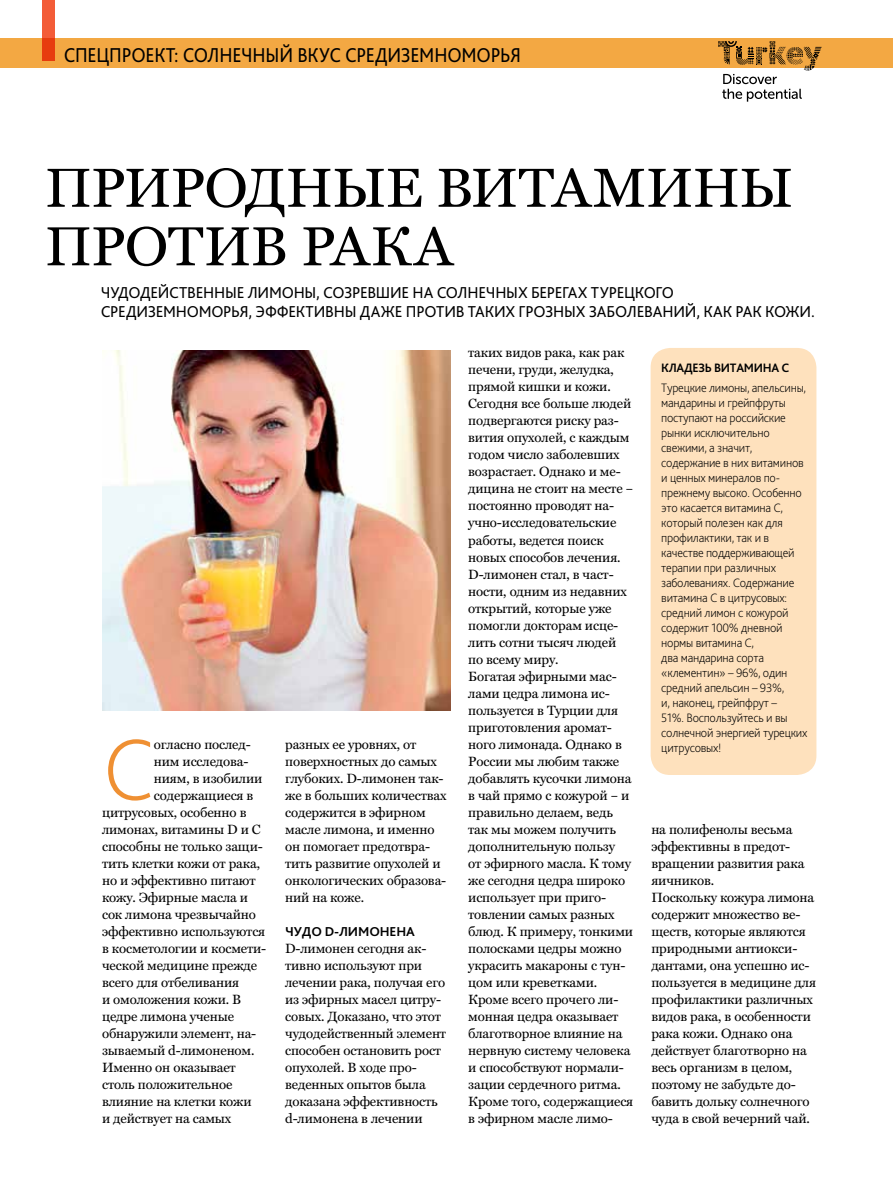
<style>
.page{position:relative;width:893px;height:1191px;background:#fff}
.page>*{position:absolute;margin:0;border:0;box-sizing:border-box;transform-origin:0 0}
.t1{font:200 90.9px "Bliss Pro";color:#ef9033}
.t2{font:55.5px/58.5px "NGT Miller";letter-spacing:-.015em;color:#000}
.t3{font:21px "Bliss Pro";letter-spacing:-.01em;color:#000;scale:.9 1}
.t4{font:16.5px/19.5px "Bliss Pro";letter-spacing:-.015em;color:#000}
.t5{font:13.5px/17px "NGT Miller";letter-spacing:-.01em;color:#000}
.t6{font:700 13.5px "Bliss Pro";letter-spacing:-.01em;color:#000}
.t7{font:200 12.75px/15px "Bliss Pro";letter-spacing:-.02em;color:#000}
.t8{font:700 12.75px "Bliss Pro";letter-spacing:-.02em;color:#000}
</style>
<div class="page">
<svg style="left:722px;top:68px;width:92px;height:34px"></svg>
<div style="left:43px;top:0;width:12px;height:61px;background:#f35c38"></div>
<div style="left:0;top:38px;width:893px;height:30px;background:#f3a843"></div>
<div style="left:651px;top:348px;width:165px;height:427px;background:#fee1bd;border-radius:20px"></div>
<img style="left:102px;top:350px;width:349px;height:360px">
<h3 class="t3" style="left:64px;top:42px;width:510px">СПЕЦПРОЕКТ: СОЛНЕЧНЫЙ ВКУС СРЕДИЗЕМНОМОРЬЯ</h3>
<h2 class="t2" style="left:45px;top:157px;width:750px">ПРИРОДНЫЕ ВИТАМИНЫ<br>ПРОТИВ РАКА</h2>
<p class="t4" style="left:101px;top:282px;width:716px">ЧУДОДЕЙСТВЕННЫЕ ЛИМОНЫ, СОЗРЕВШИЕ НА СОЛНЕЧНЫХ БЕРЕГАХ ТУРЕЦКОГО<br>СРЕДИЗЕМНОМОРЬЯ, ЭФФЕКТИВНЫ ДАЖЕ ПРОТИВ ТАКИХ ГРОЗНЫХ ЗАБОЛЕВАНИЙ, КАК РАК КОЖИ.</p>
<h1 class="t1" style="left:102px;top:713px;width:52px">С</h1>
<p class="t5" style="left:154px;top:735px;width:98px">огласно послед-</p>
<p class="t5" style="left:154px;top:752px;width:96px">ним исследова-</p>
<p class="t5" style="left:154px;top:769px;width:110px">ниям, в изобилии</p>
<p class="t5" style="left:154px;top:786px;width:101px">содержащиеся в</p>
<p class="t5" style="left:102px;top:803px;width:146px">цитрусовых, особенно в</p>
<p class="t5" style="left:102px;top:820px;width:160px">лимонах, витамины D и С</p>
<p class="t5" style="left:102px;top:837px;width:162px">способны не только защи-</p>
<p class="t5" style="left:102px;top:854px;width:160px">тить клетки кожи от рака,</p>
<p class="t5" style="left:102px;top:871px;width:155px">но и эффективно питают</p>
<p class="t5" style="left:102px;top:888px;width:148px">кожу. Эфирные масла и</p>
<p class="t5" style="left:102px;top:905px;width:155px">сок лимона чрезвычайно</p>
<p class="t5" style="left:102px;top:922px;width:165px">эффективно используются</p>
<p class="t5" style="left:102px;top:939px;width:166px">в косметологии и космети-</p>
<p class="t5" style="left:102px;top:956px;width:157px">ческой медицине прежде</p>
<p class="t5" style="left:102px;top:973px;width:139px">всего для отбеливания</p>
<p class="t5" style="left:102px;top:990px;width:141px">и омоложения кожи. В</p>
<p class="t5" style="left:102px;top:1007px;width:134px">цедре лимона ученые</p>
<p class="t5" style="left:102px;top:1024px;width:156px">обнаружили элемент, на-</p>
<p class="t5" style="left:102px;top:1041px;width:154px">зываемый d-лимоненом.</p>
<p class="t5" style="left:102px;top:1058px;width:135px">Именно он оказывает</p>
<p class="t5" style="left:102px;top:1075px;width:132px">столь положительное</p>
<p class="t5" style="left:102px;top:1092px;width:151px">влияние на клетки кожи</p>
<p class="t5" style="left:102px;top:1109px;width:131px">и действует на самых</p>
<p class="t5" style="left:285px;top:735px;width:163px">разных ее уровнях, от поверхностных до самых глубоких. D-лимонен так&shy;же в больших количествах содержится в эфирном масле лимона, и именно он помогает предотвра&shy;тить развитие опухолей и онкологических образова&shy;ний на коже.</p>
<p class="t6" style="left:285px;top:923px;width:131px">ЧУДО D-ЛИМОНЕНА</p>
<p class="t5" style="left:285px;top:939px;width:163px">D-лимонен сегодня ак&shy;тивно используют при лечении рака, получая его из эфирных масел цитру&shy;совых. Доказано, что этот чудодейственный элемент способен остановить рост опухолей. В ходе про&shy;веденных опытов была доказана эффективность d-лимонена в лечении</p>
<p class="t5" style="left:468px;top:344px;width:167px">таких видов рака, как рак печени, груди, желудка, прямой кишки и кожи.<br>Сегодня все больше людей подвергаются риску раз&shy;вития опухолей, с каждым годом число заболевших возрастает. Однако и ме&shy;дицина не стоит на месте – постоянно проводят на&shy;учно-исследовательские работы, ведется поиск новых способов лечения.<br>D-лимонен стал, в част&shy;ности, одним из недавних открытий, которые уже помогли докторам исце&shy;лить сотни тысяч людей по всему миру.<br>Богатая эфирными мас&shy;лами цедра лимона ис&shy;пользуется в Турции для приготовления аромат&shy;ного лимонада. Однако в<br>России мы любим также добавлять кусочки лимона в чай прямо с кожурой – и правильно делаем, ведь так мы можем получить дополнительную пользу<br>от эфирного масла. К тому же сегодня цедра широко использует при приго&shy;товлении самых разных блюд. К примеру, тонкими полосками цедры можно украсить макароны с тун&shy;цом или креветками.<br>Кроме всего прочего ли&shy;монная цедра оказывает благотворное влияние на нервную систему человека и способствуют нормали&shy;зации сердечного ритма.<br>Кроме того, содержащиеся в эфирном масле лимо-</p>
<p class="t8" style="left:661px;top:360px;width:130px">КЛАДЕЗЬ ВИТАМИНА С</p>
<p class="t7" style="left:661px;top:379px;width:148px">Турецкие лимоны, апельсины, мандарины и грейпфруты поступают на российские рынки исключительно свежими, а значит, содержание в них витаминов и ценных минералов по&shy;прежнему высоко. Особенно это касается витамина С, который полезен как для профилактики, так и в качестве поддерживающей терапии при различных заболеваниях. Содержание витамина С в цитрусовых: средний лимон с кожурой содержит 100% дневной нормы витамина С,<br>два мандарина сорта «клементин» – 96%, один средний апельсин – 93%,<br>и, наконец, грейпфрут –<br>51%. Воспользуйтесь и вы солнечной энергией турецких цитрусовых!</p>
<p class="t5" style="left:651px;top:820px;width:166px">на полифенолы весьма эффективны в предот&shy;вращении развития рака яичников.<br>Поскольку кожура лимона содержит множество ве&shy;ществ, которые являются природными антиокси&shy;дантами, она успешно ис&shy;пользуется в медицине для профилактики различных видов рака, в особенности рака кожи. Однако она действует благотворно на весь организм в целом, поэтому не забудьте до&shy;бавить дольку солнечного чуда в свой вечерний чай.</p>
</div>
